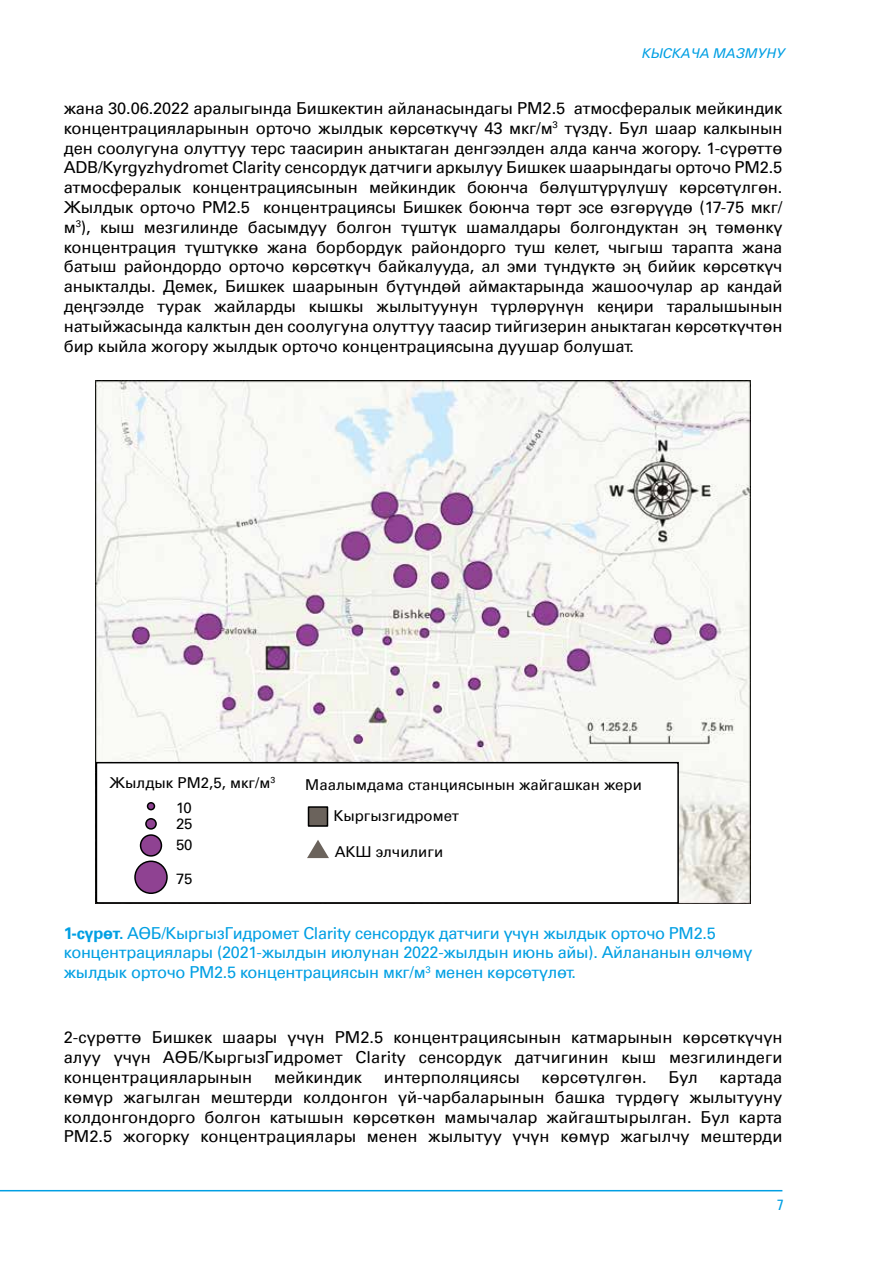
<style>
.page{position:relative;width:893px;height:1263px;background:#fff}
.page>*{position:absolute;margin:0;border:0;box-sizing:border-box;transform-origin:0 0}
.t1{font:16.5px/19.8px "Univers LTCYR 55 Roman";color:#000;text-align:justify}
.t2{font:16.5px/19.8px "Univers LTCYR 55 Roman";letter-spacing:-.02em;color:#009fe3}
.t3{font:15px/16.2px "Univers LTCYR 55 Roman";color:#000}
.t4{font:condensed 15px "Univers LTCYR 57";color:#009fe3}
.t5{font:italic 13.5px "Univers LTCYR 55";color:#009fe3}
.t6{font:8.7px "Univers LTCYR 55 Roman";color:#000}
.s1{font-family:"Univers LTCYR 65";font-weight:700}
</style>
<div class="page">
<hr style="left:0;top:1190px;width:782px;height:1px;background:#009fe3">
<img style="left:96px;top:381px;width:654px;height:522px">
<div style="left:96px;top:763px;width:582px;height:140px;background:#fff"></div>
<div style="left:96px;top:762px;width:583px;height:142px;border:2px solid #000"></div>
<div style="left:308px;top:807px;width:19px;height:19px;background:#6b635c"></div>
<div style="left:308px;top:806px;width:20px;height:21px;border:2px solid #000"></div>
<svg style="left:307px;top:840px;width:22px;height:18px"></svg>
<div style="left:148px;top:803px;width:6px;height:7px;background:#8f4292;border-radius:50%"></div>
<div style="left:147px;top:802px;width:8px;height:8px;border:2px solid #000;border-radius:50%"></div>
<div style="left:146px;top:819px;width:10px;height:10px;background:#8f4292;border-radius:50%"></div>
<div style="left:145px;top:818px;width:12px;height:12px;border:2px solid #000;border-radius:50%"></div>
<div style="left:141px;top:835px;width:20px;height:21px;background:#8f4292;border-radius:50%"></div>
<div style="left:140px;top:834px;width:22px;height:23px;border:2px solid #000;border-radius:50%"></div>
<div style="left:135px;top:861px;width:32px;height:32px;background:#8f4292;border-radius:50%"></div>
<div style="left:134px;top:860px;width:34px;height:34px;border:2px solid #000;border-radius:50%"></div>
<p class="t5" style="left:641px;top:43px;width:145px">КЫСКАЧА МАЗМУНУ</p>
<p class="t1" style="left:64px;top:98px;width:720px">жана 30.06.2022 аралыгында Бишкектин айланасындагы PM2.5 атмосфералык мейкиндик концентрацияларынын орточо жылдык көрсөткүчү 43 мкг/м<sup>3</sup> түздү. Бул шаар калкынын ден соолугуна олуттуу терс таасирин аныктаган денгээлден алда канча жогору. 1-сүрөттө ADB/Kyrgyzhydromet Clarity сенсордук датчиги аркылуу Бишкек шаарындагы орточо PM2.5 атмосфералык концентрациясынын мейкиндик боюнча бөлүштүрүлүшү көрсөтүлгөн.<br>Жылдык орточо PM2.5 концентрациясы Бишкек боюнча төрт эсе өзгөрүүдө (17-75 мкг/ м<sup>3</sup>), кыш мезгилинде басымдуу болгон түштүк шамалдары болгондуктан эң төмөнкү концентрация түштүккө жана борбордук райондорго туш келет, чыгыш тарапта жана батыш райондордо орточо көрсөткүч байкалууда, ал эми түндүктө эң бийик көрсөткүч аныкталды. Демек, Бишкек шаарынын бүтүндөй аймактарында жашоочулар ар кандай деңгээлде турак жайларды кышкы жылытуунун түрлөрүнүн кеңири таралышынын натыйжасында калктын ден соолугуна олуттуу таасир тийгизерин аныктаган көрсөткүчтөн бир кыйла жогору жылдык орточо концентрациясына дуушар болушат.</p>
<p class="t6" style="left:270px;top:773px;width:6px">3</p>
<p class="t3" style="left:110px;top:773px;width:162px">Жылдык PM2,5, мкг/м</p>
<p class="t3" style="left:305px;top:775px;width:338px">Маалымдама станциясынын жайгашкан жери</p>
<p class="t3" style="left:176px;top:798px;width:18px">10<br>25</p>
<p class="t3" style="left:176px;top:835px;width:18px">50</p>
<p class="t3" style="left:176px;top:870px;width:18px">75</p>
<p class="t3" style="left:333px;top:807px;width:127px">Кыргызгидромет</p>
<p class="t3" style="left:335px;top:843px;width:110px">АКШ элчилиги</p>
<p class="t2" style="left:64px;top:922px;width:690px"><span class="s1">1-сүрөт.</span> AӨБ/КыргызГидромет Clarity сенсордук датчиги үчүн жылдык орточо PM2.5 концентрациялары (2021-жылдын июлунан 2022-жылдын июнь айы). Айлананын өлчөмү жылдык орточо PM2.5 концентрациясын мкг/м<sup>3</sup> менен көрсөтүлөт.</p>
<p class="t1" style="left:64px;top:1027px;width:720px">2-сүрөттө Бишкек шаары үчүн PM2.5 концентрациясынын катмарынын көрсөткүчүн алуу үчүн AӨБ/КыргызГидромет Clarity сенсордук датчигинин кыш мезгилиндеги концентрацияларынын</p>
<p class="t1" style="left:274px;top:1066px;width:90px">мейкиндик</p>
<p class="t1" style="left:384px;top:1066px;width:137px">интерполяциясы</p>
<p class="t1" style="left:542px;top:1066px;width:107px">көрсөтүлгөн.</p>
<p class="t1" style="left:668px;top:1066px;width:31px">Бул</p>
<p class="t1" style="left:64px;top:1066px;width:720px;text-indent:656px">картада көмүр жагылган мештерди колдонгон үй-чарбаларынын башка түрдөгү жылытууну колдонгондорго болгон катышын көрсөткөн мамычалар жайгаштырылган. Бул карта PM2.5 жогорку концентрациялары менен жылытуу үчүн көмүр жагылчу мештерди</p>
<p class="t4" style="left:777px;top:1195px;width:8px">7</p>
</div>
